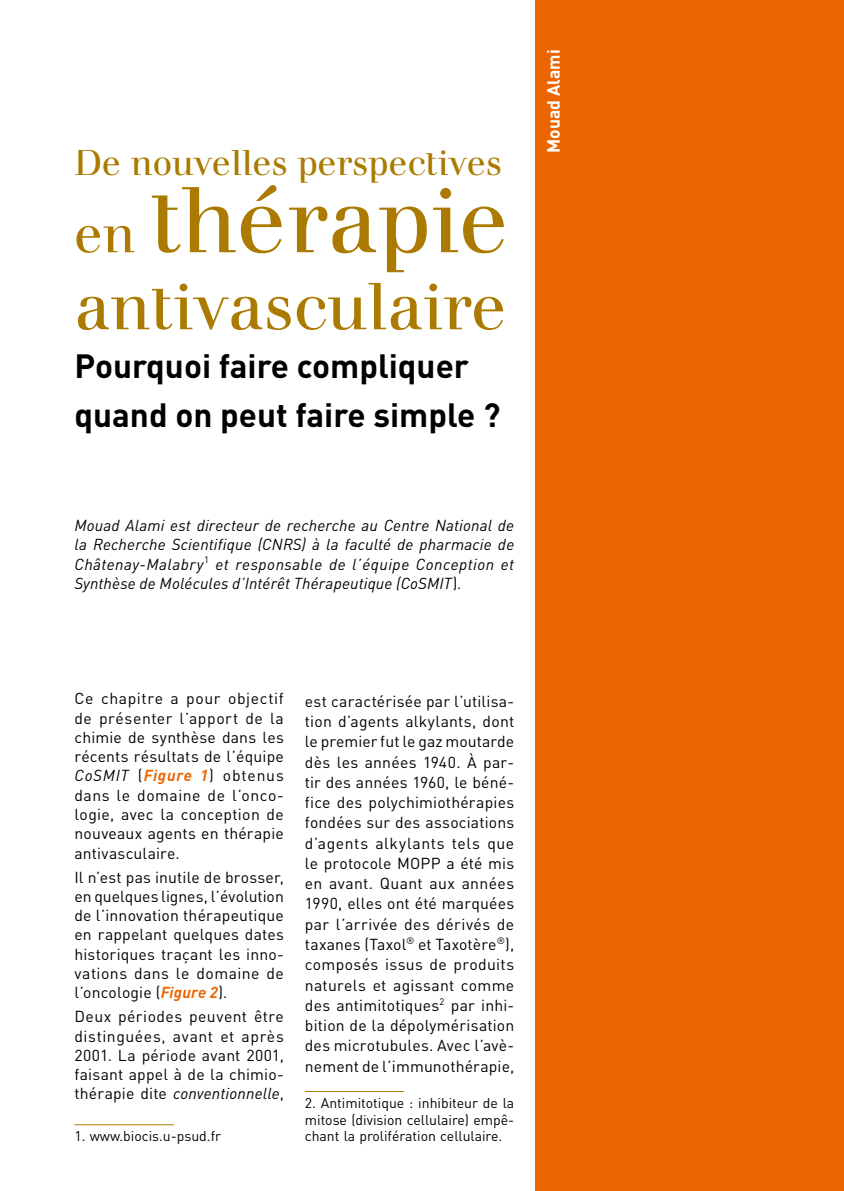
<style>
.page{position:relative;width:844px;height:1191px;background:#fff}
.page>*{position:absolute;margin:0;border:0;box-sizing:border-box;transform-origin:0 0}
.t1{font:91px "Apfelbaum";color:#aa7b00}
.t2{font:64.75px "Apfelbaum";color:#aa7b00}
.t3{font:35px "Apfelbaum";color:#aa7b00}
.t4{font:700 33.25px/49px "DIN";color:#000}
.t5{font:700 17.5px "DIN";color:#fff}
.t6{font:15.75px/19.2px "DIN";letter-spacing:.01em;color:#000;text-align:justify}
.t7{font:italic 15.75px/19.2px "DIN";letter-spacing:.01em;color:#000;text-align:justify}
.t8{font:14px/16.6px "DIN";color:#000;text-align:justify}
.s1{font-size:52.5px}
.s2{font-style:normal}
.s3{font-style:italic}
.s4{font-weight:700;font-style:italic;color:#ec6500}
</style>
<div class="page">
<div style="left:535px;top:0;width:308px;height:1191px;background:#ec6500"></div>
<hr style="left:74px;top:1124px;width:100px;height:1px;background:#aa7b00">
<hr style="left:305px;top:1091px;width:99px;height:1px;background:#aa7b00">
<h3 class="t3" style="left:74px;top:142px;width:429px">De nouvelles perspectives</h3>
<h1 class="t1" style="left:74px;top:166px;width:435px"><span class="s1">en</span> thérapie</h1>
<h2 class="t2" style="left:74px;top:268px;width:433px">antivasculaire</h2>
<h3 class="t4" style="left:74px;top:340px;width:427px">Pourquoi faire compliquer quand on peut faire simple ?</h3>
<p class="t5" style="left:542px;top:153px;width:105px;rotate:-90deg">Mouad Alami</p>
<p class="t7" style="left:74px;top:515px;width:441px">Mouad Alami est directeur de recherche au Centre National de la Recherche Scientifique (CNRS) à la faculté de pharmacie de Châtenay-Malabry<sup>1</sup> et responsable de l’équipe Conception et Synthèse de Molécules d’Intérêt Thérapeutique (CoSMIT<span class="s2">)</span>.</p>
<p class="t6" style="left:74px;top:689px;width:211px">Ce chapitre a pour objectif de présenter l’apport de la chimie de synthèse dans les récents résultats de l’équipe <span class="s3">CoSMIT</span> (<span class="s4">Figure 1</span>) obtenus dans le domaine de l’onco&shy;logie, avec la conception de nouveaux agents en thérapie antivasculaire.</p>
<p class="t6" style="left:74px;top:867px;width:211px">Il n’est pas inutile de brosser, en quelques lignes, l’évolution de l’innovation thérapeutique en rappelant quelques dates historiques traçant les inno&shy;vations dans le domaine de l’oncologie (<span class="s4">Figure 2</span>).</p>
<p class="t6" style="left:74px;top:1006px;width:211px">Deux périodes peuvent être distinguées, avant et après 2001. La période avant 2001, faisant appel à de la chimio&shy;thérapie dite <span class="s3">conventionnelle</span>,</p>
<p class="t8" style="left:74px;top:1127px;width:148px">1. www.biocis.u-psud.fr</p>
<p class="t6" style="left:305px;top:690px;width:211px;line-height:20.3px">est caractérisée par l’utilisa&shy;tion d’agents alkylants, dont le premier fut le gaz moutarde dès les années 1940. À par&shy;tir des années 1960, le béné&shy;fice des polychimiothérapies fondées sur des associations d’agents alkylants tels que le protocole MOPP a été mis en avant. Quant aux années 1990, elles ont été marquées par l’arrivée des dérivés de taxanes (Taxol<sup>®</sup> et Taxotère<sup>®</sup>), composés issus de produits naturels et agissant comme des antimitotiques<sup>2</sup> par inhi&shy;bition de la dépolymérisation des microtubules. Avec l’avè&shy;nement de l’immunothérapie,</p>
<p class="t8" style="left:305px;top:1094px;width:211px">2. Antimitotique : inhibiteur de la mitose (division cellulaire) empê&shy;chant la prolifération cellulaire.</p>
</div>
